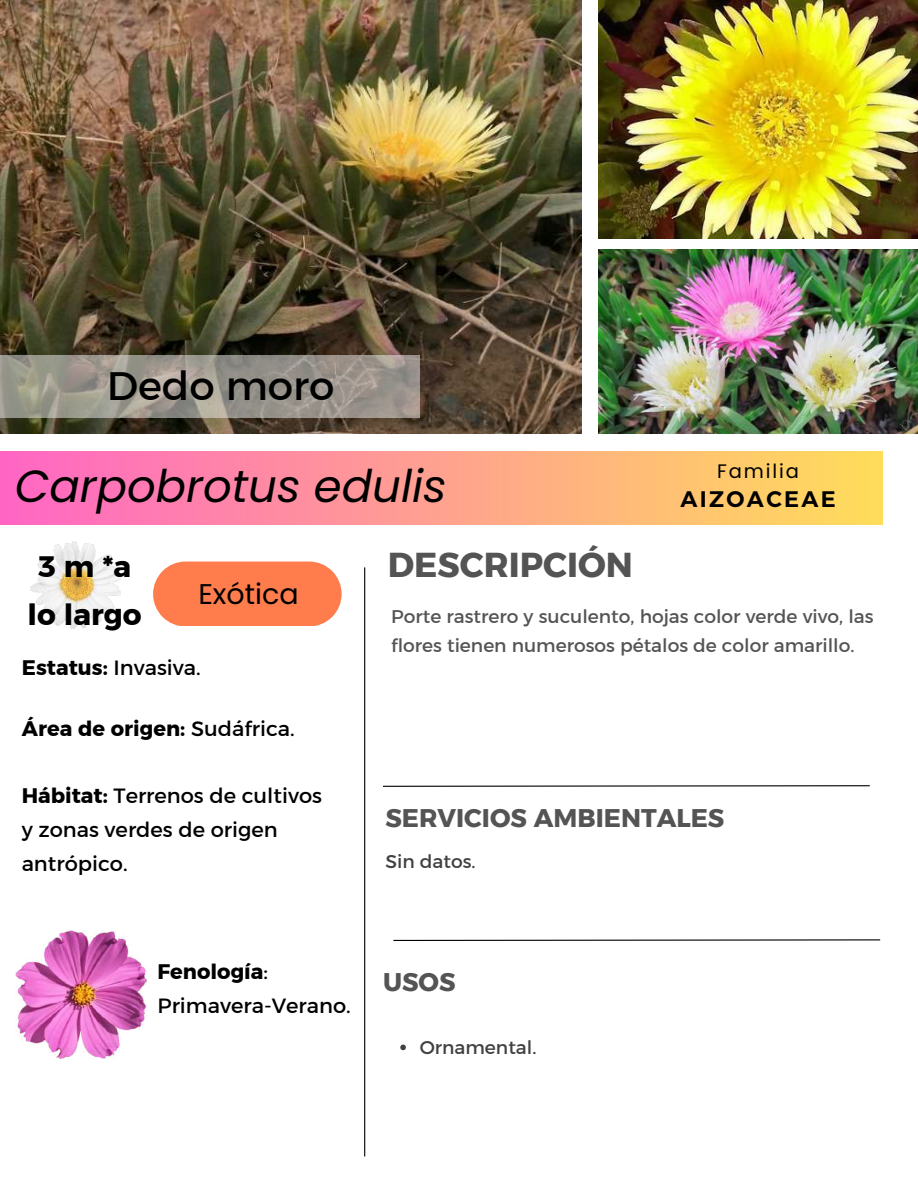
<style>
.page{position:relative;width:918px;height:1188px;background:#fff}
.page>*{position:absolute;margin:0;border:0;box-sizing:border-box;transform-origin:0 0}
.t1{font:italic 45px "Poppins";color:#000}
.t2{font:40.5px "Kief Montaser Regular";color:#000}
.t3{font:34.5px "Kief Montaser Bold";color:#545454}
.t4{font:29.4px/47.2px "Kief Montaser Bold";color:#000;text-align:center}
.t5{font:28.5px "Poppins";color:#000}
.t6{font:25.5px "Kief Montaser Bold";color:#545454}
.t7{font:700 22.35px "Kief Montaser Semi";letter-spacing:.105em;color:#000}
.t8{font:21px/33.8px "Kief Montaser Regular";color:#000}
.t9{font:21px "Kief Montaser Bold";color:#000}
.t10{font:19.5px "Poppins";letter-spacing:.095em;color:#000}
.t11{font:18.75px/29.2px "Kief Montaser Regular";color:#545454}
.t12{font:18.75px "Kief Montaser Regular";color:#424141}
.s1{font-family:"Kief Montaser Bold"}
.s2{font-family:"Kief Montaser Regular"}
</style>
<div class="page">
<img style="left:0;top:0;width:581px;height:433px">
<img style="left:599px;top:0;width:319px;height:239px">
<img style="left:599px;top:250px;width:319px;height:183px">
<div style="left:0;top:452px;width:882px;height:72px;background:linear-gradient(to right,#ff66c4,#ffdd5a)"></div>
<svg style="left:0;top:356px;width:420px;height:62px;background:#9c978e"></svg>
<svg style="left:383px;top:785px;width:487px;height:2px"></svg>
<svg style="left:393px;top:939px;width:488px;height:2px"></svg>
<hr style="left:364px;top:567px;width:1px;height:589px;background:#000">
<img style="left:16px;top:931px;width:130px;height:128px">
<img style="left:30px;top:541px;width:90px;height:88px">
<svg style="left:400px;top:1045px;width:6px;height:5px"></svg>
<svg style="left:153px;top:562px;width:189px;height:64px;background:#ff865a"></svg>
<h2 class="t2" style="left:107px;top:361px;width:229px">Dedo moro</h2>
<h1 class="t1" style="left:15px;top:455px;width:434px">Carpobrotus edulis</h1>
<p class="t10" style="left:717px;top:457px;width:83px">Familia</p>
<p class="t7" style="left:680px;top:485px;width:157px">AIZOACEAE</p>
<h3 class="t4" style="left:28px;top:543px;width:116px">3m*a lo largo</h3>
<h3 class="t5" style="left:198px;top:574px;width:102px">Exótica</h3>
<p class="t8" style="left:22px;top:651px;width:180px"><span class="s1">Estatus:</span> Invasiva.</p>
<p class="t9" style="left:22px;top:716px;width:274px">Área de origen: <span class="s2">Sudáfrica.</span></p>
<p class="t8" style="left:22px;top:779px;width:302px"><span class="s1">Hábitat:</span> Terrenos de cultivos y zonas verdes de origen antrópico.</p>
<h3 class="t3" style="left:388px;top:544px;width:246px">DESCRIPCIÓN</h3>
<p class="t11" style="left:391px;top:602px;width:484px">Porte rastrero y suculento, hojas color verde vivo, las flores tienen numerosos pétalos de color amarillo.</p>
<h3 class="t6" style="left:385px;top:802px;width:340px">SERVICIOS AMBIENTALES</h3>
<p class="t12" style="left:385px;top:850px;width:92px">Sin datos.</p>
<p class="t9" style="left:158px;top:959px;width:112px">Fenología<span class="s2">:</span></p>
<p class="t8" style="left:158px;top:988px;width:195px">Primavera-Verano.</p>
<h3 class="t6" style="left:383px;top:967px;width:74px">USOS</h3>
<p class="t12" style="left:420px;top:1035px;width:118px">Ornamental.</p>
</div>
